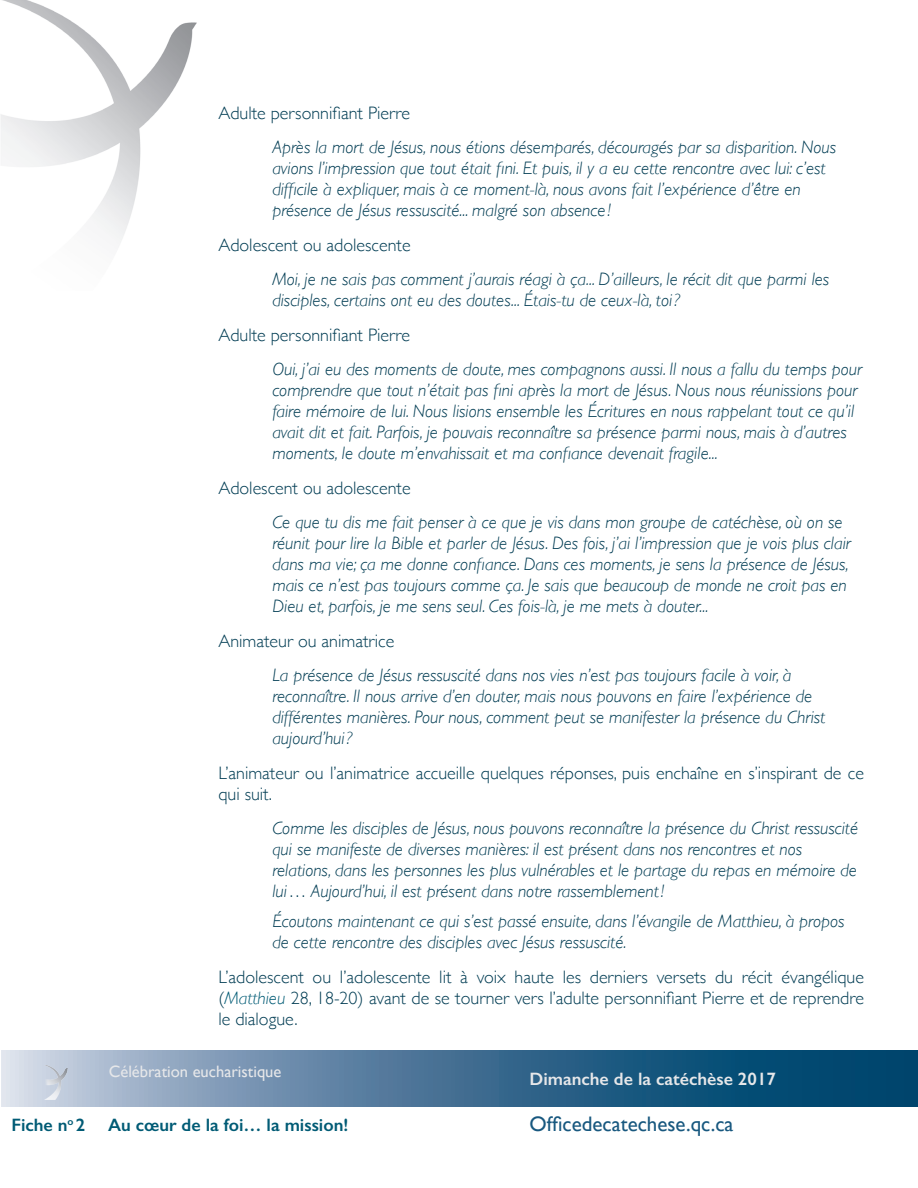
<style>
.page{position:relative;width:918px;height:1188px;background:#fff}
.page>*{position:absolute;margin:0;border:0;box-sizing:border-box;transform-origin:0 0}
.t1{font:21px "Gill Sans";color:#18587f}
.tx_reg_italique_bleu{font:italic 300 18px/21px "Gill Sans";color:#003c53}
.tx_reg{font:300 18px/21px "Gill Sans";color:#003c53}
.t2{font:600 18px "Gill Sans";color:#005b75}
.t3{font:600 18px "Gill Sans";color:#e6e7e9}
.t4{font:16.5px "Gill Sans";color:#e6e7e9}
.t5{font:600 10.5px "Gill Sans";color:#005b75}
.s1{font-style:italic;color:#005b75}
.s2{font-size:18px}
</style>
<div class="page">
<img style="left:1px;top:0;width:196px;height:243px">
<svg style="left:2px;top:1050px;width:916px;height:57px;background:#4b7899"></svg>
<img style="left:45px;top:1065px;width:26px;height:34px">
<p class="tx_reg" style="left:218px;top:101px;width:193px">Adulte personnifiant Pierre</p>
<p class="tx_reg_italique_bleu" style="left:272px;top:137px;width:565px">Après la mort de Jésus, nous étions désemparés, découragés par sa disparition. Nous avions l’impression que tout était fini. Et puis, il y a eu cette rencontre avec lui: c’est difficile à expliquer, mais à ce moment-là, nous avons fait l’expérience d’être en présence de Jésus ressuscité... malgré son absence !</p>
<p class="tx_reg" style="left:218px;top:233px;width:194px">Adolescent ou adolescente</p>
<p class="tx_reg_italique_bleu" style="left:272px;top:269px;width:558px">Moi, je ne sais pas comment j’aurais réagi à ça... D’ailleurs, le récit dit que parmi les disciples, certains ont eu des doutes... Étais-tu de ceux-là, toi?</p>
<p class="tx_reg" style="left:218px;top:323px;width:193px">Adulte personnifiant Pierre</p>
<p class="tx_reg_italique_bleu" style="left:272px;top:359px;width:591px">Oui, j’ai eu des moments de doute, mes compagnons aussi. Il nous a fallu du temps pour comprendre que tout n’était pas fini après la mort de Jésus. Nous nous réunissions pour faire mémoire de lui. Nous lisions ensemble les Écritures en nous rappelant tout ce qu’il avait dit et fait. Parfois, je pouvais reconnaître sa présence parmi nous, mais à d’autres moments, le doute m’envahissait et ma confiance devenait fragile...</p>
<p class="tx_reg" style="left:218px;top:476px;width:194px">Adolescent ou adolescente</p>
<p class="tx_reg_italique_bleu" style="left:272px;top:512px;width:580px">Ce que tu dis me fait penser à ce que je vis dans mon groupe de catéchèse, où on se réunit pour lire la Bible et parler de Jésus. Des fois, j’ai l’impression que je vois plus clair dans ma vie; ça me donne confiance. Dans ces moments, je sens la présence de Jésus, mais ce n’est pas toujours comme ça. Je sais que beaucoup de monde ne croit pas en Dieu et, parfois, je me sens seul. Ces fois-là, je me mets à douter...</p>
<p class="tx_reg" style="left:218px;top:629px;width:178px">Animateur ou animatrice</p>
<p class="tx_reg_italique_bleu" style="left:272px;top:665px;width:555px">La présence de Jésus ressuscité dans nos vies n’est pas toujours facile à voir, à reconnaître. Il nous arrive d’en douter, mais nous pouvons en faire l’expérience de différentes manières. Pour nous, comment peut se manifester la présence du Christ aujourd’hui?</p>
<p class="tx_reg" style="left:218px;top:761px;width:647px">L’animateur ou l’animatrice accueille quelques réponses, puis enchaîne en s’inspirant de ce qui suit.</p>
<p class="tx_reg_italique_bleu" style="left:272px;top:818px;width:587px">Comme les disciples de Jésus, nous pouvons reconnaître la présence du Christ ressuscité qui se manifeste de diverses manières: il est présent dans nos rencontres et nos relations, dans les personnes les plus vulnérables et le partage du repas en mémoire de lui… Aujourd’hui, il est présent dans notre rassemblement!</p>
<p class="tx_reg_italique_bleu" style="left:272px;top:911px;width:574px">Écoutons maintenant ce qui s’est passé ensuite, dans l’évangile de Matthieu, à propos de cette rencontre des disciples avec Jésus ressuscité.</p>
<p class="tx_reg" style="left:218px;top:965px;width:647px;text-align:justify">L’adolescent ou l’adolescente lit à voix haute les derniers versets du récit évangélique (<span class="s1">Matthieu</span> 28, 18-20) avant de se tourner vers l’adulte personnifiant Pierre et de reprendre le dialogue.</p>
<p class="t4" style="left:109px;top:1062px;width:174px">Célébration eucharistique</p>
<p class="t3" style="left:530px;top:1068px;width:248px">Dimanche de la catéchèse 2017</p>
<p class="t2" style="left:11px;top:1114px;width:58px">Fiche n</p>
<p class="t2" style="left:108px;top:1114px;width:242px">Au cœur de la foi… la mission!</p>
<p class="t1" style="left:530px;top:1111px;width:206px">Officedecatechese.qc.ca</p>
<p class="t5" style="left:68px;top:1115px;width:19px">o<span class="s2">2</span></p>
</div>
